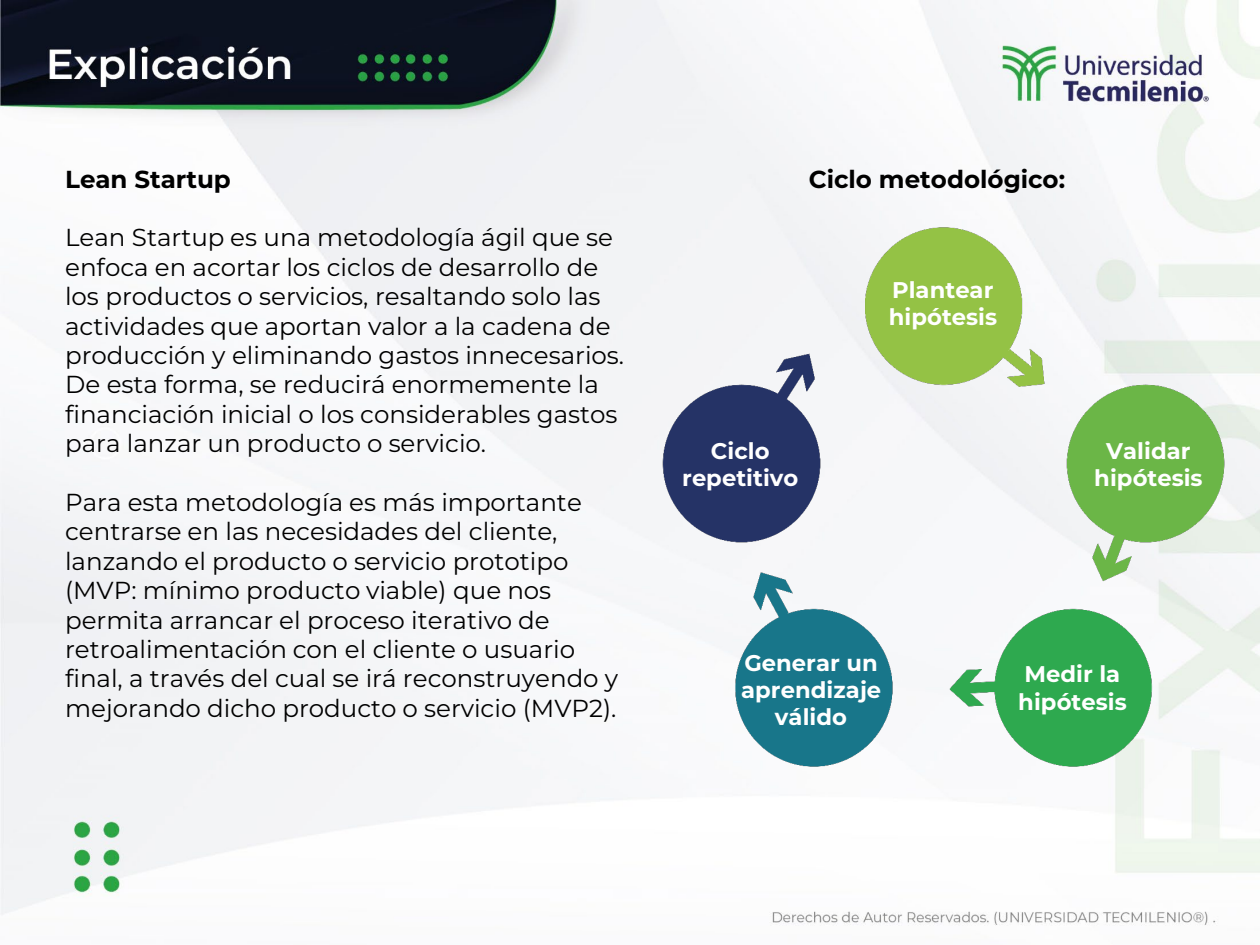
<style>
.page{position:relative;width:1260px;height:945px;background:#fff}
.page>*{position:absolute;margin:0;border:0;box-sizing:border-box;transform-origin:0 0}
.t1{font:24.5px/29.4px "Montserrat";color:#000}
.t2{font:700 24.5px "Montserrat";color:#000}
.t3{font:700 22.75px/27.3px "Montserrat";letter-spacing:.005em;color:#fff;text-align:center}
</style>
<div class="page">
<img style="left:0;top:0;width:1260px;height:926px">
<img style="left:658px;top:213px;width:570px;height:567px">
<h2 class="t2" style="left:65px;top:161px;width:167px">Lean Startup</h2>
<h2 class="t1" style="left:65px;top:222px;width:560px">Lean Startup es una metodología ágil que se enfoca en acortar los ciclos de desarrollo de los productos o servicios, resaltando solo las actividades que aportan valor a la cadena de producción y eliminando gastos innecesarios.<br>De esta forma, se reducirá enormemente la financiación inicial o los considerables gastos para lanzar un producto o servicio.</h2>
<h2 class="t1" style="left:65px;top:487px;width:554px">Para esta metodología es más importante centrarse en las necesidades del cliente, lanzando el producto o servicio prototipo (MVP: mínimo producto viable) que nos permita arrancar el proceso iterativo de retroalimentación con el cliente o usuario final, a través del cual se irá reconstruyendo y mejorando dicho producto o servicio (MVP2).</h2>
<h2 class="t2" style="left:809px;top:161px;width:258px">Ciclo metodológico:</h2>
<h1 class="t3" style="left:682px;top:436px;width:118px">Ciclo repetitivo</h1>
<h1 class="t3" style="left:889px;top:275px;width:110px;text-align:left">Plantear hipótesis</h1>
<h1 class="t3" style="left:1094px;top:436px;width:110px">Validar hipótesis</h1>
<h1 class="t3" style="left:741px;top:648px;width:142px">Generar un aprendizaje válido</h1>
<h1 class="t3" style="left:1018px;top:659px;width:110px;text-align:left">Medir la hipótesis</h1>
</div>
